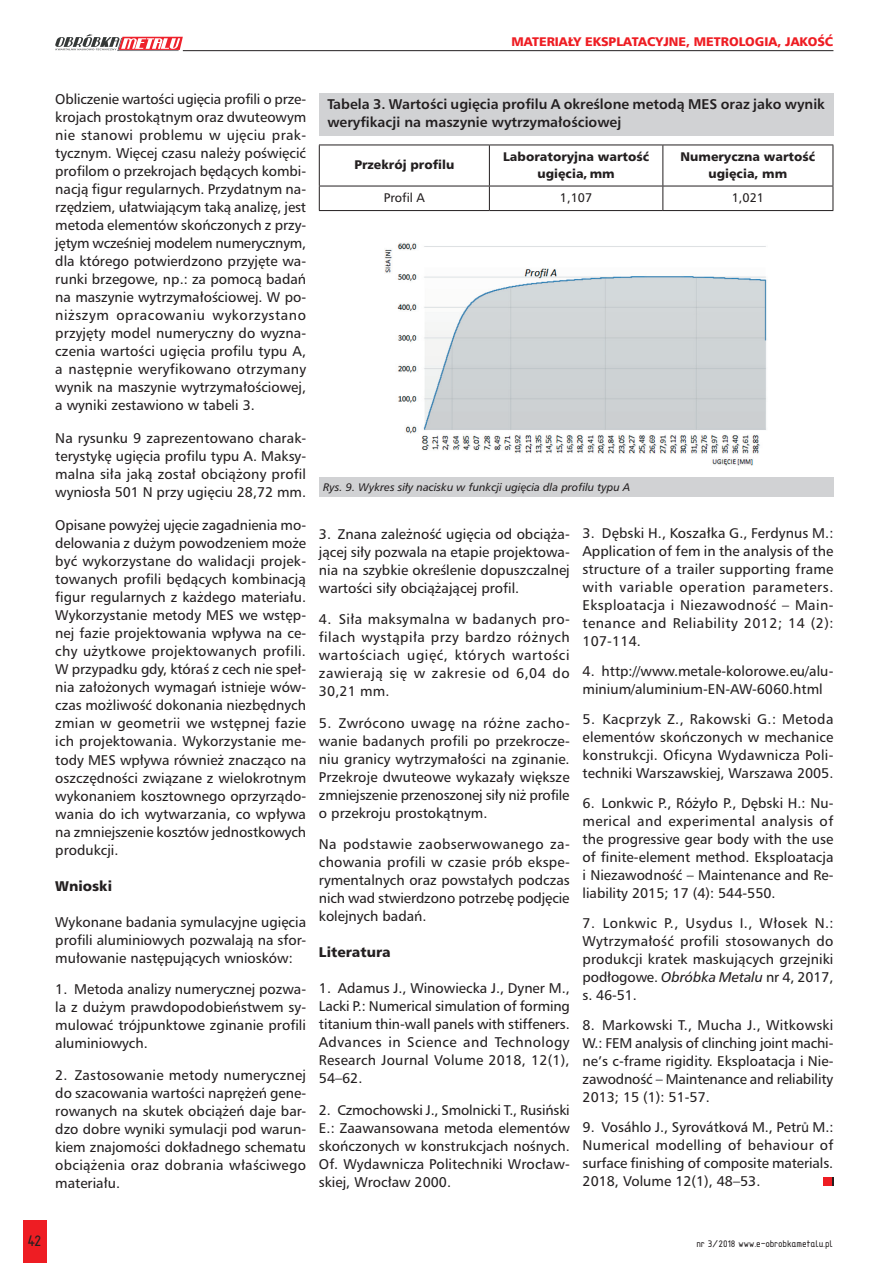
<style>
.page{position:relative;width:893px;height:1263px;background:#fff}
.page>*{position:absolute;margin:0;border:0;box-sizing:border-box;transform-origin:0 0}
.tekst_główny_9_12{font:13.5px/18px "Humnst 777 PL";color:#231f20;text-align:justify}
.wstęp_9_12_na_apli{font:700 13.5px/18px "Humnst 777 PL";color:#231f20}
.tytul_w_tekscie_9_12{font:13.5px "Humnst 777 Blk PL";color:#231f20}
.Tabela_8_11_glówka{font:12px/16.5px "Humnst 777 Blk PL";color:#231f20;text-align:center}
.zywa_lewa{font:12px "Humnst 777 Blk PL";color:#ee1d23}
.Tabela_8_11_sr{font:12px "Humnst 777 PL";color:#231f20}
.t1{font:12px "Techniczna Pomoc";color:#231f20}
.podpisy_foto_na_siat{font:italic 10.5px "Humnst 777 PL";color:#231f20}
.t2{font:7.5px "Techniczna Pomoc";color:#231f20}
.s1{font-style:italic}
.s2{font-family:"Arial"}
</style>
<div class="page">
<hr style="left:183px;top:50px;width:650px;height:1px;background:#231f20">
<svg style="left:55px;top:34px;width:128px;height:17px"></svg>
<div style="left:23px;top:1220px;width:24px;height:43px;background:#ee1d23"></div>
<svg style="left:825px;top:1178px;width:8px;height:8px"></svg>
<div style="left:824px;top:1177px;width:8px;height:8px;background:#ee1d23"></div>
<img style="left:385px;top:243px;width:382px;height:222px">
<div style="left:319px;top:478px;width:514px;height:19px;background:#d1d2d4"></div>
<hr style="left:319px;top:145px;width:170px;height:1px;background:#231f20">
<hr style="left:319px;top:145px;width:1px;height:41px;background:#231f20">
<hr style="left:489px;top:145px;width:174px;height:1px;background:#231f20">
<hr style="left:489px;top:145px;width:1px;height:41px;background:#231f20">
<hr style="left:663px;top:145px;width:170px;height:1px;background:#231f20">
<hr style="left:662px;top:145px;width:1px;height:41px;background:#231f20">
<hr style="left:833px;top:145px;width:1px;height:41px;background:#231f20">
<hr style="left:319px;top:186px;width:170px;height:1px;background:#231f20">
<svg style="left:319px;top:186px;width:1px;height:24px"></svg>
<hr style="left:489px;top:186px;width:174px;height:1px;background:#231f20">
<svg style="left:489px;top:186px;width:1px;height:24px"></svg>
<hr style="left:663px;top:186px;width:170px;height:1px;background:#231f20">
<svg style="left:662px;top:186px;width:1px;height:24px"></svg>
<svg style="left:833px;top:186px;width:1px;height:24px"></svg>
<hr style="left:319px;top:210px;width:170px;height:1px;background:#231f20">
<hr style="left:489px;top:210px;width:174px;height:1px;background:#231f20">
<hr style="left:663px;top:210px;width:170px;height:1px;background:#231f20">
<div style="left:319px;top:94px;width:514px;height:42px;background:#d1d2d4"></div>
<p class="zywa_lewa" style="left:511px;top:33px;width:324px">MATERIAŁY EKSPLATACYJNE, METROLOGIA, JAKOŚĆ</p>
<p class="tekst_główny_9_12" style="left:55px;top:90px;width:252px">Obliczenie wartości ugięcia profili o prze&shy;krojach prostokątnym oraz dwuteowym nie stanowi problemu w ujęciu prak&shy;tycznym. Więcej czasu należy poświęcić profilom o przekrojach będących kombi&shy;nacją figur regularnych. Przydatnym na&shy;rzędziem, ułatwiającym taką analizę, jest metoda elementów skończonych z przy&shy;jętym wcześniej modelem numerycznym, dla którego potwierdzono przyjęte wa&shy;runki brzegowe, np.: za pomocą badań na maszynie wytrzymałościowej. W po&shy;niższym opracowaniu wykorzystano przyjęty model numeryczny do wyzna&shy;czenia wartości ugięcia profilu typu A, a następnie weryfikowano otrzymany wynik na maszynie wytrzymałościowej, a wyniki zestawiono w tabeli 3.</p>
<p class="tekst_główny_9_12" style="left:55px;top:429px;width:252px">Na rysunku 9 zaprezentowano charak&shy;terystykę ugięcia profilu typu A. Maksy&shy;malna siła jaką został obciążony profil wyniosła 501 N przy ugięciu 28,72 mm.</p>
<p class="tekst_główny_9_12" style="left:55px;top:516px;width:252px">Opisane powyżej ujęcie zagadnienia mo&shy;delowania z dużym powodzeniem może być wykorzystane do walidacji projek&shy;towanych profili będących kombinacją figur regularnych z każdego materiału.<br>Wykorzystanie metody MES we wstęp&shy;nej fazie projektowania wpływa na ce&shy;chy użytkowe projektowanych profili.<br>W przypadku gdy, któraś z cech nie speł&shy;nia założonych wymagań istnieje wów&shy;czas możliwość dokonania niezbędnych zmian w geometrii we wstępnej fazie ich projektowania. Wykorzystanie me&shy;tody MES wpływa również znacząco na oszczędności związane z wielokrotnym wykonaniem kosztownego oprzyrządo&shy;wania do ich wytwarzania, co wpływa na zmniejszenie kosztów jednostkowych produkcji.</p>
<p class="tytul_w_tekscie_9_12" style="left:55px;top:876px;width:58px">Wnioski</p>
<p class="tekst_główny_9_12" style="left:55px;top:912px;width:252px">Wykonane badania symulacyjne ugięcia profili aluminiowych pozwalają na sfor&shy;mułowanie następujących wniosków:</p>
<p class="tekst_główny_9_12" style="left:55px;top:980px;width:252px">1. Metoda analizy numerycznej pozwa&shy;la z dużym prawdopodobieństwem sy&shy;mulować trójpunktowe zginanie profili aluminiowych.</p>
<p class="tekst_główny_9_12" style="left:55px;top:1065px;width:252px">2. Zastosowanie metody numerycznej do szacowania wartości naprężeń gene&shy;rowanych na skutek obciążeń daje bar&shy;dzo dobre wyniki symulacji pod warun&shy;kiem znajomości dokładnego schematu obciążenia oraz dobrania właściwego materiału.</p>
<p class="wstęp_9_12_na_apli" style="left:327px;top:94px;width:499px">Tabela 3. Wartości ugięcia profilu A określone metodą MES oraz jako wynik weryfikacji na maszynie wytrzymałościowej</p>
<p class="Tabela_8_11_glówka" style="left:354px;top:156px;width:101px">Przekrój profilu</p>
<p class="Tabela_8_11_glówka" style="left:503px;top:148px;width:148px">Laboratoryjna wartość ugięcia, mm</p>
<p class="Tabela_8_11_glówka" style="left:681px;top:148px;width:136px">Numeryczna wartość ugięcia, mm</p>
<p class="Tabela_8_11_sr" style="left:384px;top:190px;width:43px">Profil A</p>
<p class="Tabela_8_11_sr" style="left:560px;top:190px;width:34px">1,107</p>
<p class="Tabela_8_11_sr" style="left:732px;top:190px;width:34px">1,021</p>
<p class="podpisy_foto_na_siat" style="left:323px;top:480px;width:309px">Rys. 9. Wykres siły nacisku w funkcji ugięcia dla profilu typu A</p>
<p class="tekst_główny_9_12" style="left:319px;top:524px;width:252px">3. Znana zależność ugięcia od obciąża&shy;jącej siły pozwala na etapie projektowa&shy;nia na szybkie określenie dopuszczalnej wartości siły obciążającej profil.</p>
<p class="tekst_główny_9_12" style="left:319px;top:610px;width:252px">4. Siła maksymalna w badanych pro&shy;filach wystąpiła przy bardzo różnych wartościach ugięć, których wartości zawierają się w zakresie od 6,04 do 30,21 mm.</p>
<p class="tekst_główny_9_12" style="left:319px;top:713px;width:252px">5. Zwrócono uwagę na różne zacho&shy;wanie badanych profili po przekrocze&shy;niu granicy wytrzymałości na zginanie.<br>Przekroje dwuteowe wykazały większe zmniejszenie przenoszonej siły niż profile o przekroju prostokątnym.</p>
<p class="tekst_główny_9_12" style="left:319px;top:835px;width:252px">Na podstawie zaobserwowanego za&shy;chowania profili w czasie prób ekspe&shy;rymentalnych oraz powstałych podczas nich wad stwierdzono potrzebę podjęcie kolejnych badań.</p>
<p class="tytul_w_tekscie_9_12" style="left:319px;top:943px;width:73px">Literatura</p>
<p class="tekst_główny_9_12" style="left:319px;top:979px;width:253px">1. Adamus J., Winowiecka J., Dyner M., Lacki P.: Numerical simulation of forming titanium thin-wall panels with stiffeners.<br>Advances in Science and Technology Research Journal Volume 2018, 12(1), 54–62.</p>
<p class="tekst_główny_9_12" style="left:319px;top:1100px;width:253px">2. Czmochowski J., Smolnicki T., Rusiński E.: Zaawansowana metoda elementów skończonych w konstrukcjach nośnych.<br>Of. Wydawnicza Politechniki Wrocław&shy;skiej, Wrocław 2000.</p>
<p class="tekst_główny_9_12" style="left:583px;top:524px;width:252px">3. Dębski H., Koszałka G., Ferdynus M.:<br>Application of fem in the analysis of the structure of a trailer supporting frame with variable operation parameters.<br>Eksploatacja i Niezawodność – Main&shy;tenance and Reliability 2012; 14 (2):<br>107-114.</p>
<p class="tekst_główny_9_12" style="left:583px;top:662px;width:252px">4. http://www.metale-kolorowe.eu/alu&shy;minium/aluminium-EN-AW-6060.html</p>
<p class="tekst_główny_9_12" style="left:583px;top:710px;width:252px">5. Kacprzyk Z., Rakowski G.: Metoda elementów skończonych w mechanice konstrukcji. Oficyna Wydawnicza Poli&shy;techniki Warszawskiej, Warszawa 2005.</p>
<p class="tekst_główny_9_12" style="left:583px;top:794px;width:253px">6. Lonkwic P., Różyło P., Dębski H.: Nu&shy;merical and experimental analysis of the progressive gear body with the use of finite-element method. Eksploatacja i Niezawodność – Maintenance and Re&shy;liability 2015; 17 (4): 544-550.</p>
<p class="tekst_główny_9_12" style="left:583px;top:914px;width:252px">7. Lonkwic P., Usydus I., Włosek N.:<br>Wytrzymałość profili stosowanych do produkcji kratek maskujących grzejniki podłogowe. <span class="s1">Obróbka Metalu</span> nr 4, 2017, s. 46-51.</p>
<p class="tekst_główny_9_12" style="left:583px;top:1016px;width:252px">8. Markowski T., Mucha J., Witkowski W.: FEM analysis of clinching joint machi&shy;ne’s c-frame rigidity. Eksploatacja i Nie&shy;zawodność – Maintenance and reliability 2013; 15 (1): 51-57.</p>
<p class="tekst_główny_9_12" style="left:583px;top:1118px;width:252px">9. Vosáhlo J., Syrovátková M., Petr<span class="s2">ů</span> M.:<br>Numerical modelling of behaviour of surface finishing of composite materials.<br>2018, Volume 12(1), 48–53.</p>
<p class="t1" style="left:28px;top:1233px;width:16px">42</p>
<p class="t2" style="left:697px;top:1238px;width:138px">nr 3/2018 www.e-obrobkametalu.pl</p>
</div>
